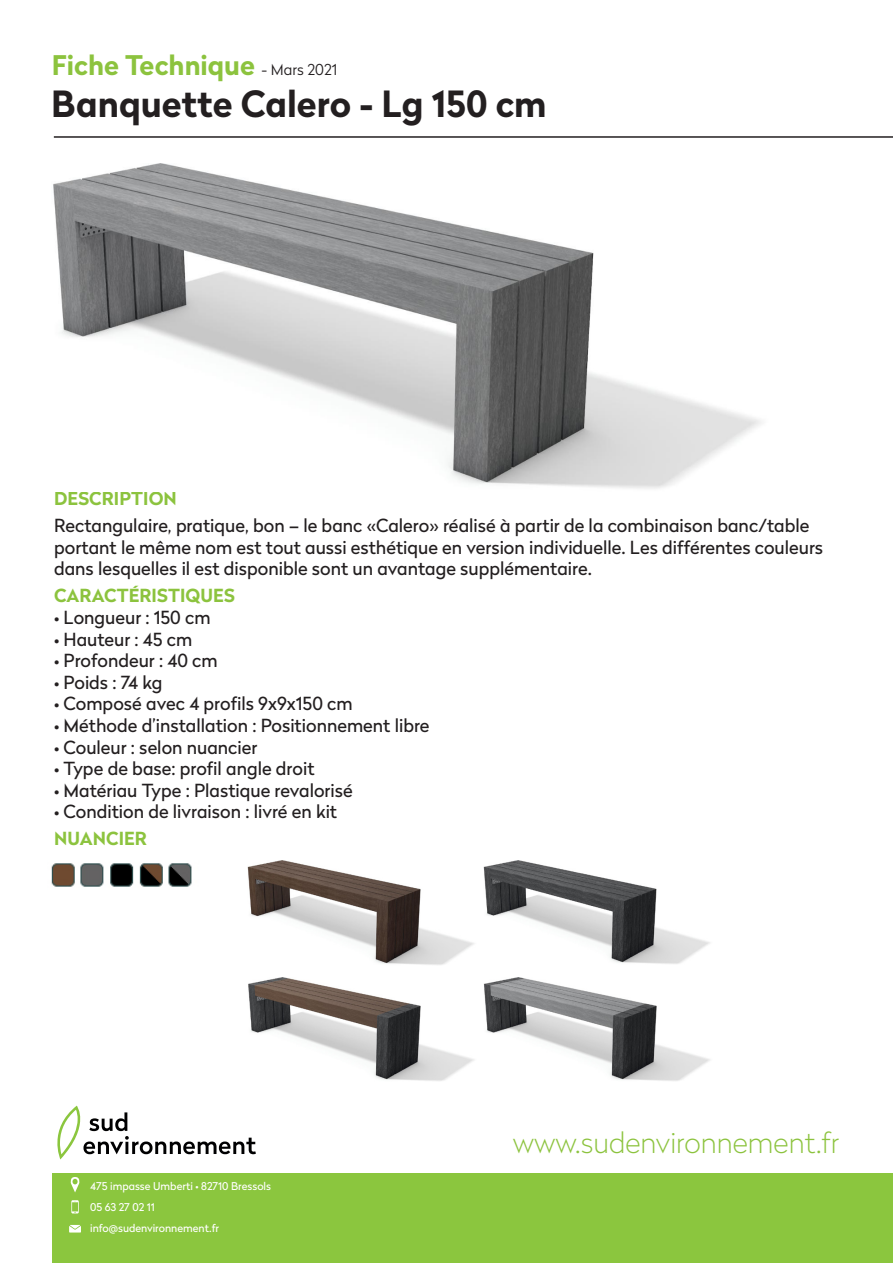
<style>
.page{position:relative;width:893px;height:1263px;background:#fff}
.page>*{position:absolute;margin:0;border:0;box-sizing:border-box;transform-origin:0 0}
.t1{font:700 36px "Radikal";color:#231f20}
.t2{font:100 28.5px "Radikal";color:#8cc33e}
.t3{font:700 27px "Radikal";color:#8cc33e}
.t4{font:18px "Radikal";color:#231f20}
.t5{font:700 18px "Radikal";letter-spacing:.005em;color:#8cc33e}
.t6{font:10.65px/20.5px "Radikal";color:#fff}
.s1{font-weight:300;font-size:15px;color:#231f20}
</style>
<div class="page">
<div style="left:53px;top:1172px;width:840px;height:91px;background:#8bc63e"></div>
<svg style="left:57px;top:1106px;width:199px;height:53px"></svg>
<svg style="left:70px;top:1177px;width:10px;height:15px"></svg>
<svg style="left:69px;top:1225px;width:12px;height:7px"></svg>
<svg style="left:71px;top:1200px;width:8px;height:13px"></svg>
<hr style="left:54px;top:136px;width:839px;height:2px;background:#231f20">
<img style="left:51px;top:863px;width:141px;height:24px">
<img style="left:53px;top:164px;width:709px;height:325px">
<img style="left:484px;top:860px;width:226px;height:104px">
<img style="left:247px;top:860px;width:227px;height:105px">
<img style="left:484px;top:977px;width:226px;height:104px">
<img style="left:248px;top:977px;width:226px;height:104px">
<p class="t3" style="left:52px;top:45px;width:287px">Fiche Technique <span class="s1">- Mars 2021</span></p>
<p class="t1" style="left:51px;top:78px;width:497px">Banquette Calero - Lg 150 cm</p>
<p class="t5" style="left:54px;top:486px;width:124px">DESCRIPTION</p>
<p class="t4" style="left:54px;top:513px;width:757px">Rectangulaire, pratique, bon – le banc «Calero» réalisé à partir de la combinaison banc/table</p>
<p class="t4" style="left:54px;top:534px;width:771px">portant le même nom est tout aussi esthétique en version individuelle. Les différentes couleurs</p>
<p class="t4" style="left:54px;top:556px;width:539px">dans lesquelles il est disponible sont un avantage supplémentaire.</p>
<p class="t5" style="left:54px;top:583px;width:182px">CARACTÉRISTIQUES</p>
<p class="t4" style="left:54px;top:605px;width:158px">• Longueur : 150 cm</p>
<p class="t4" style="left:54px;top:626px;width:140px">• Hauteur : 45 cm</p>
<p class="t4" style="left:54px;top:648px;width:165px">• Profondeur : 40 cm</p>
<p class="t4" style="left:54px;top:669px;width:110px">• Poids : 74 kg</p>
<p class="t4" style="left:54px;top:691px;width:300px">• Composé avec 4 profils 9x9x150 cm</p>
<p class="t4" style="left:54px;top:713px;width:377px">• Méthode d’installation : Positionnement libre</p>
<p class="t4" style="left:54px;top:734px;width:205px">• Couleur : selon nuancier</p>
<p class="t4" style="left:54px;top:756px;width:262px">• Type de base: profil angle droit</p>
<p class="t4" style="left:54px;top:777px;width:300px">• Matériau Type : Plastique revalorisé</p>
<p class="t4" style="left:54px;top:799px;width:285px">• Condition de livraison : livré en kit</p>
<p class="t5" style="left:54px;top:826px;width:94px">NUANCIER</p>
<p class="t6" style="left:90px;top:1175px;width:182px">475 impasse Umberti • 82710 Bressols<br>05 63 27 02 11</p>
<p class="t6" style="left:90px;top:1217px;width:130px">info@sudenvironnement.fr</p>
<h2 class="t2" style="left:513px;top:1123px;width:328px">www.sudenvironnement.fr</h2>
</div>
